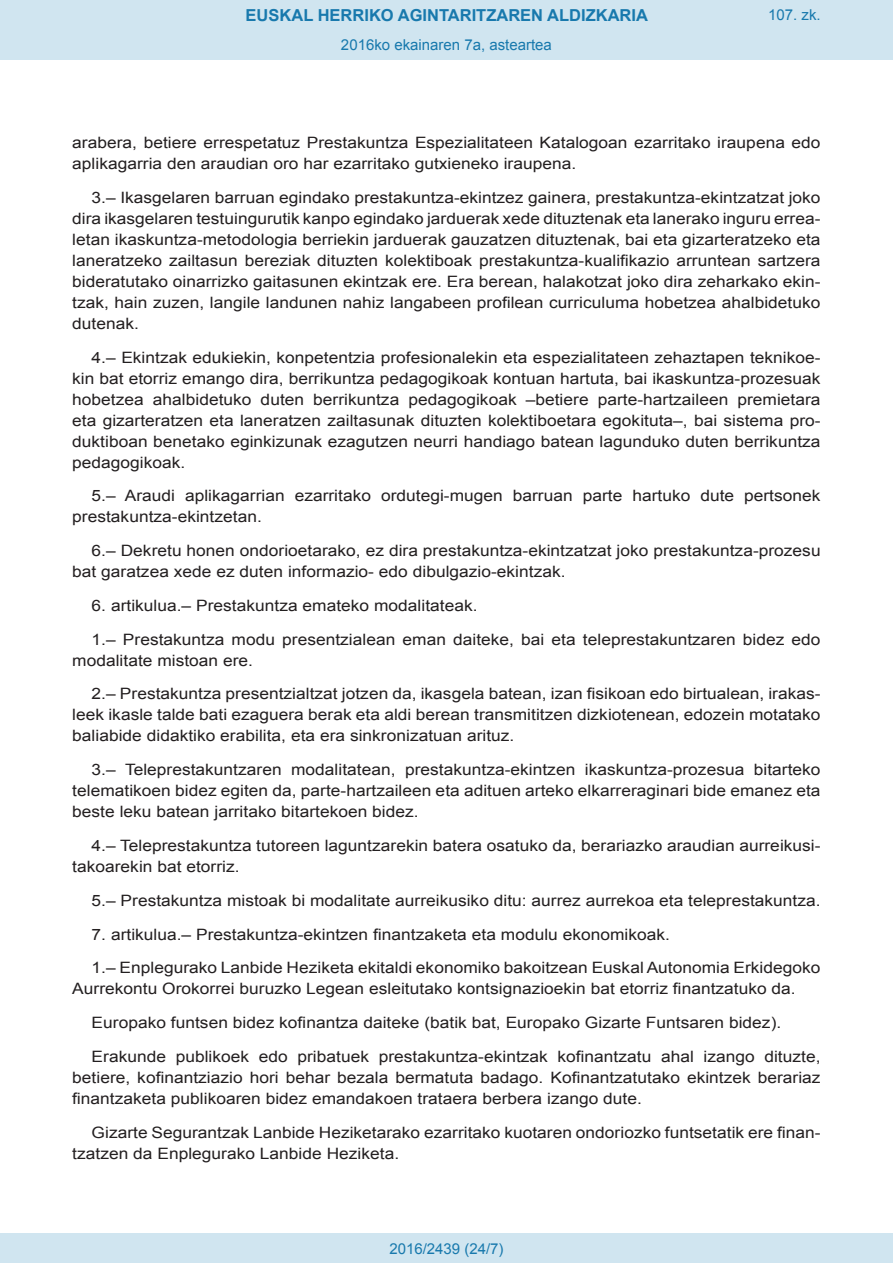
<style>
.page{position:relative;width:893px;height:1263px;background:#fff}
.page>*{position:absolute;margin:0;border:0;box-sizing:border-box;transform-origin:0 0}
.t1{font:700 16.5px "Arial";color:#1879ad}
.BOPVDetalle{font:15.6px/21px "Arial";color:#231f20;scale:1.11 1}
.Paginacion_Centro{font:15px "Arial";color:#1879ad}
</style>
<div class="page">
<div style="left:0;top:0;width:893px;height:60px;background:#d0e5f0"></div>
<div style="left:0;top:1233px;width:893px;height:30px;background:#d0e5f0"></div>
<p class="t1" style="left:246px;top:4px;width:404px">EUSKAL HERRIKO AGINTARITZAREN ALDIZKARIA</p>
<p class="Paginacion_Centro" style="left:341px;top:35px;width:212px">2016ko ekainaren 7a, asteartea</p>
<p class="Paginacion_Centro" style="left:768px;top:5px;width:54px">107. zk.</p>
<p class="BOPVDetalle" style="left:72px;top:132px;width:676px">arabera, betiere errespetatuz Prestakuntza Espezialitateen Katalogoan ezarritako iraupena edo aplikagarria den araudian oro har ezarritako gutxieneko iraupena.</p>
<p class="BOPVDetalle" style="left:72px;top:187px;width:676px;text-align:justify;text-indent:19px">3.– Ikasgelaren barruan egindako prestakuntza-ekintzez gainera, prestakuntza-ekintzatzat joko dira ikasgelaren testuingurutik kanpo egindako jarduerak xede dituztenak eta lanerako inguru errea&shy;letan ikaskuntza-metodologia berriekin jarduerak gauzatzen dituztenak, bai eta gizarteratzeko eta laneratzeko zailtasun bereziak dituzten kolektiboak prestakuntza-kualifikazio arruntean sartzera bideratutako oinarrizko gaitasunen ekintzak ere. Era berean, halakotzat joko dira zeharkako ekin&shy;tzak, hain zuzen, langile landunen nahiz langabeen profilean curriculuma hobetzea ahalbidetuko dutenak.</p>
<p class="BOPVDetalle" style="left:72px;top:347px;width:676px;text-align:justify;text-indent:19px">4.– Ekintzak edukiekin, konpetentzia profesionalekin eta espezialitateen zehaztapen teknikoe&shy;kin bat etorriz emango dira, berrikuntza pedagogikoak kontuan hartuta, bai ikaskuntza-prozesuak hobetzea ahalbidetuko duten berrikuntza pedagogikoak –betiere parte-hartzaileen premietara eta gizarteratzen eta laneratzen zailtasunak dituzten kolektiboetara egokituta–, bai sistema pro&shy;duktiboan benetako eginkizunak ezagutzen neurri handiago batean lagunduko duten berrikuntza pedagogikoak.</p>
<p class="BOPVDetalle" style="left:72px;top:486px;width:676px;text-indent:19px">5.– Araudi aplikagarrian ezarritako ordutegi-mugen barruan parte hartuko dute pertsonek prestakuntza-ekintzetan.</p>
<p class="BOPVDetalle" style="left:72px;top:540px;width:676px;text-indent:19px">6.– Dekretu honen ondorioetarako, ez dira prestakuntza-ekintzatzat joko prestakuntza-prozesu bat garatzea xede ez duten informazio- edo dibulgazio-ekintzak.</p>
<p class="BOPVDetalle" style="left:92px;top:595px;width:349px">6. artikulua.– Prestakuntza emateko modalitateak.</p>
<p class="BOPVDetalle" style="left:72px;top:629px;width:676px;text-indent:19px">1.– Prestakuntza modu presentzialean eman daiteke, bai eta teleprestakuntzaren bidez edo modalitate mistoan ere.</p>
<p class="BOPVDetalle" style="left:72px;top:684px;width:676px;text-align:justify;text-indent:19px">2.– Prestakuntza presentzialtzat jotzen da, ikasgela batean, izan fisikoan edo birtualean, irakas&shy;leek ikasle talde bati ezaguera berak eta aldi berean transmititzen dizkiotenean, edozein motatako baliabide didaktiko erabilita, eta era sinkronizatuan arituz.</p>
<p class="BOPVDetalle" style="left:72px;top:759px;width:676px;text-align:justify;text-indent:19px">3.– Teleprestakuntzaren modalitatean, prestakuntza-ekintzen ikaskuntza-prozesua bitarteko telematikoen bidez egiten da, parte-hartzaileen eta adituen arteko elkarreraginari bide emanez eta beste leku batean jarritako bitartekoen bidez.</p>
<p class="BOPVDetalle" style="left:72px;top:835px;width:676px;text-indent:19px">4.– Teleprestakuntza tutoreen laguntzarekin batera osatuko da, berariazko araudian aurreikusi&shy;takoarekin bat etorriz.</p>
<p class="BOPVDetalle" style="left:92px;top:890px;width:658px">5.– Prestakuntza mistoak bi modalitate aurreikusiko ditu: aurrez aurrekoa eta teleprestakuntza.</p>
<p class="BOPVDetalle" style="left:92px;top:924px;width:522px">7. artikulua.– Prestakuntza-ekintzen finantzaketa eta modulu ekonomikoak.</p>
<p class="BOPVDetalle" style="left:72px;top:957px;width:676px;text-indent:19px">1.– Enplegurako Lanbide Heziketa ekitaldi ekonomiko bakoitzean Euskal Autonomia Erkidegoko<br>Aurrekontu Orokorrei buruzko Legean esleitutako kontsignazioekin bat etorriz finantzatuko da.</p>
<p class="BOPVDetalle" style="left:92px;top:1012px;width:623px">Europako funtsen bidez kofinantza daiteke (batik bat, Europako Gizarte Funtsaren bidez).</p>
<p class="BOPVDetalle" style="left:72px;top:1046px;width:676px;text-align:justify;text-indent:19px">Erakunde publikoek edo pribatuek prestakuntza-ekintzak kofinantzatu ahal izango dituzte, betiere, kofinantziazio hori behar bezala bermatuta badago. Kofinantzatutako ekintzek berariaz finantzaketa publikoaren bidez emandakoen trataera berbera izango dute.</p>
<p class="BOPVDetalle" style="left:72px;top:1122px;width:676px;text-indent:19px">Gizarte Segurantzak Lanbide Heziketarako ezarritako kuotaren ondoriozko funtsetatik ere finan&shy;tzatzen da Enplegurako Lanbide Heziketa.</p>
<p class="Paginacion_Centro" style="left:389px;top:1238px;width:116px">2016/2439 (24/7)</p>
</div>
